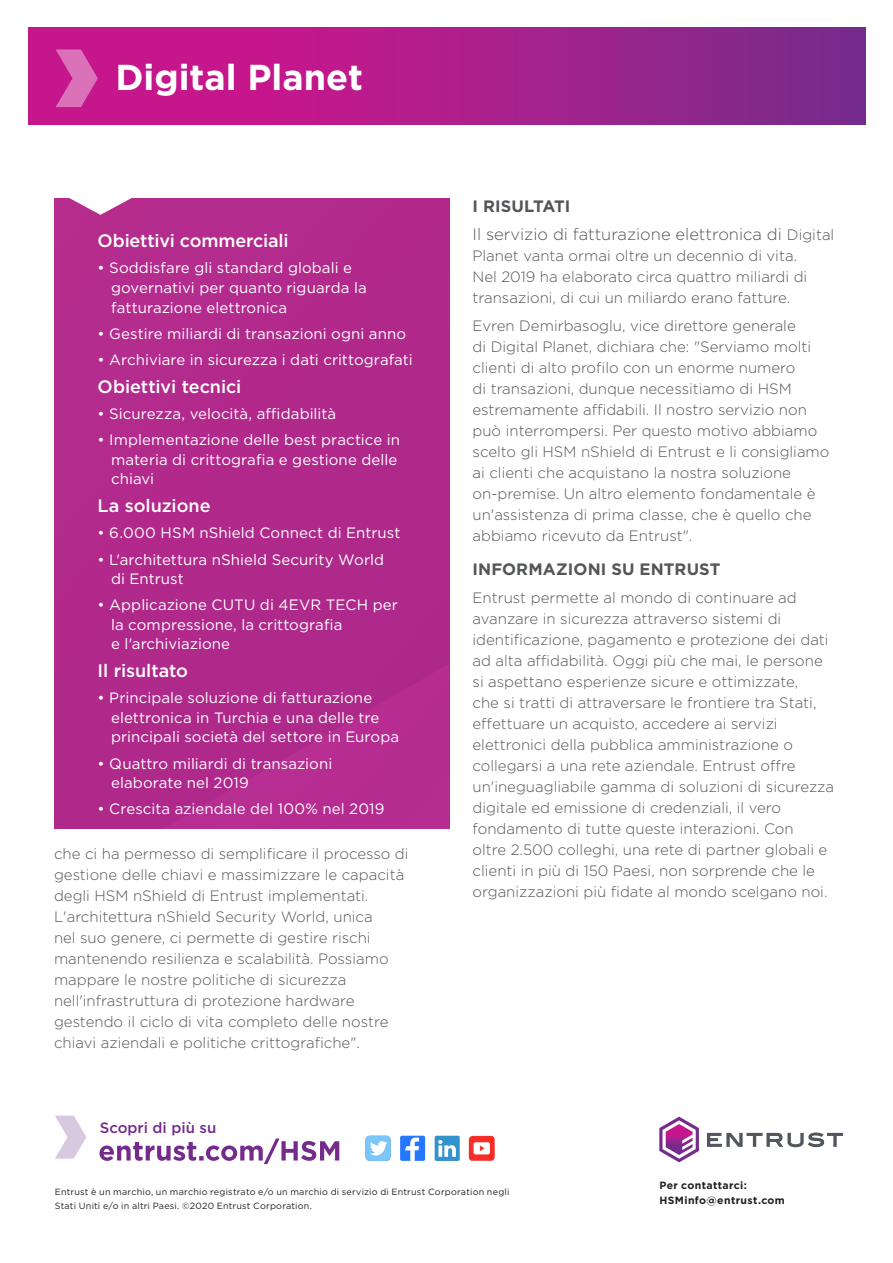
<style>
.page{position:relative;width:893px;height:1263px;background:#fff}
.page>*{position:absolute;margin:0;border:0;box-sizing:border-box;transform-origin:0 0}
.t1{font:700 36px "Gotham";color:#fff}
.t2{font:500 18px "Gotham";letter-spacing:-.005em;color:#fff}
.t3{font:300 16.5px/27.8px "Gotham";color:#54555a}
.t4{font:700 16.5px "Gotham";letter-spacing:.01em;color:#54555a}
.t5{font:300 15px/21px "Gotham";color:#54555a}
.t6{font:15px/19.5px "Gotham";letter-spacing:.005em;color:#fff}
.t7{font:500 15px "Gotham";color:#742b8b}
.t8{font:700 10.5px/15px "Gotham";letter-spacing:.035em;color:#231f20}
.t9{font:9px/13.5px "Gotham";letter-spacing:.025em;color:#231f20}
.s1{font-weight:700}
.s2{font-size:15px}
</style>
<div class="page">
<div style="left:54px;top:198px;width:395px;height:630px;background:#b1298b"></div>
<svg style="left:67px;top:198px;width:67px;height:17px"></svg>
<svg style="left:29px;top:27px;width:837px;height:98px"></svg>
<svg style="left:56px;top:50px;width:42px;height:57px"></svg>
<div style="left:400px;top:1136px;width:25px;height:25px;background:#2577ff;border-radius:2px"></div>
<svg style="left:405px;top:1137px;width:14px;height:24px"></svg>
<div style="left:435px;top:1136px;width:25px;height:25px;background:#3392cc;border-radius:2px"></div>
<svg style="left:438px;top:1140px;width:18px;height:17px"></svg>
<div style="left:365px;top:1136px;width:26px;height:25px;background:#7bc5f8;border-radius:4px"></div>
<svg style="left:370px;top:1141px;width:17px;height:14px"></svg>
<svg style="left:469px;top:1136px;width:26px;height:25px"></svg>
<svg style="left:99px;top:1138px;width:240px;height:26px"></svg>
<svg style="left:55px;top:1115px;width:31px;height:44px"></svg>
<svg style="left:707px;top:1132px;width:136px;height:15px"></svg>
<svg style="left:659px;top:1117px;width:40px;height:45px"></svg>
<h1 class="t1" style="left:115px;top:54px;width:249px">Digital Planet</h1>
<p class="t2" style="left:98px;top:228px;width:192px">Obiettivi commerciali</p>
<p class="t6" style="left:111px;top:258px;width:257px;text-indent:-14px">• Soddisfare gli standard globali e governativi per quanto riguarda la fatturazione elettronica</p>
<p class="t6" style="left:98px;top:323px;width:310px">• Gestire miliardi di transazioni ogni anno</p>
<p class="t6" style="left:98px;top:350px;width:317px">• Archiviare in sicurezza i dati crittografati</p>
<p class="t2" style="left:98px;top:375px;width:145px">Obiettivi tecnici</p>
<p class="t6" style="left:98px;top:404px;width:240px">• Sicurezza, velocità, affidabilità</p>
<p class="t6" style="left:111px;top:430px;width:290px;text-indent:-14px">• Implementazione delle best practice in materia di crittografia e gestione delle chiavi</p>
<p class="t2" style="left:98px;top:494px;width:115px">La soluzione</p>
<p class="t6" style="left:98px;top:523px;width:304px">• 6.000 HSM nShield Connect di Entrust</p>
<p class="t6" style="left:111px;top:549px;width:274px;text-indent:-14px">• L'architettura nShield Security World di Entrust</p>
<p class="t6" style="left:111px;top:595px;width:288px;text-indent:-14px">• Applicazione CUTU di 4EVR TECH per la compressione, la crittografia<br>e l'archiviazione</p>
<p class="t2" style="left:98px;top:659px;width:92px">Il risultato</p>
<p class="t6" style="left:111px;top:688px;width:290px;text-indent:-14px">• Principale soluzione di fatturazione elettronica in Turchia e una delle tre principali società del settore in Europa</p>
<p class="t6" style="left:111px;top:753px;width:223px;text-indent:-14px">• Quattro miliardi di transazioni elaborate nel 2019</p>
<p class="t6" style="left:98px;top:799px;width:288px">• Crescita aziendale del 100% nel 2019</p>
<p class="t5" style="left:54px;top:842px;width:356px">che ci ha permesso di semplificare il processo di gestione delle chiavi e massimizzare le capacità degli HSM nShield di Entrust implementati.<br>L'architettura nShield Security World, unica<br>nel suo genere, ci permette di gestire rischi mantenendo resilienza e scalabilità. Possiamo mappare le nostre politiche di sicurezza nell'infrastruttura di protezione hardware gestendo il ciclo di vita completo delle nostre chiavi aziendali e politiche crittografiche".</p>
<p class="t7" style="left:100px;top:1118px;width:118px">Scopri di più su</p>
<p class="t3" style="left:472px;top:192px;width:363px"><span class="s1">I RISULTATI<br></span>Il servizio di fatturazione elettronica di <span class="s2">Digital</span></p>
<p class="t5" style="left:472px;top:245px;width:336px">Planet vanta ormai oltre un decennio di vita.<br>Nel 2019 ha elaborato circa quattro miliardi di transazioni, di cui un miliardo erano fatture.</p>
<p class="t5" style="left:472px;top:314px;width:358px">Evren Demirbasoglu, vice direttore generale<br>di Digital Planet, dichiara che: "Serviamo molti clienti di alto profilo con un enorme numero<br>di transazioni, dunque necessitiamo di HSM estremamente affidabili. Il nostro servizio non può interrompersi. Per questo motivo abbiamo scelto gli HSM nShield di Entrust e li consigliamo ai clienti che acquistano la nostra soluzione on-premise. Un altro elemento fondamentale è un'assistenza di prima classe, che è quello che abbiamo ricevuto da Entrust".</p>
<p class="t4" style="left:472px;top:558px;width:250px">INFORMAZIONI SU ENTRUST</p>
<p class="t5" style="left:472px;top:587px;width:363px">Entrust permette al mondo di continuare ad avanzare in sicurezza attraverso sistemi di identificazione, pagamento e protezione dei dati ad alta affidabilità. Oggi più che mai, le persone si aspettano esperienze sicure e ottimizzate,<br>che si tratti di attraversare le frontiere tra Stati, effettuare un acquisto, accedere ai servizi elettronici della pubblica amministrazione o collegarsi a una rete aziendale. Entrust offre un'ineguagliabile gamma di soluzioni di sicurezza digitale ed emissione di credenziali, il vero fondamento di tutte queste interazioni. Con<br>oltre 2.500 colleghi, una rete di partner globali e clienti in più di 150 Paesi, non sorprende che le organizzazioni più fidate al mondo scelgano noi.</p>
<p class="t9" style="left:55px;top:1185px;width:456px">Entrust è un marchio, un marchio registrato e/o un marchio di servizio di Entrust Corporation negli<br>Stati Uniti e/o in altri Paesi. ©2020 Entrust Corporation.</p>
<p class="t8" style="left:659px;top:1177px;width:127px">Per contattarci:<br>HSMinfo@entrust.com</p>
</div>
